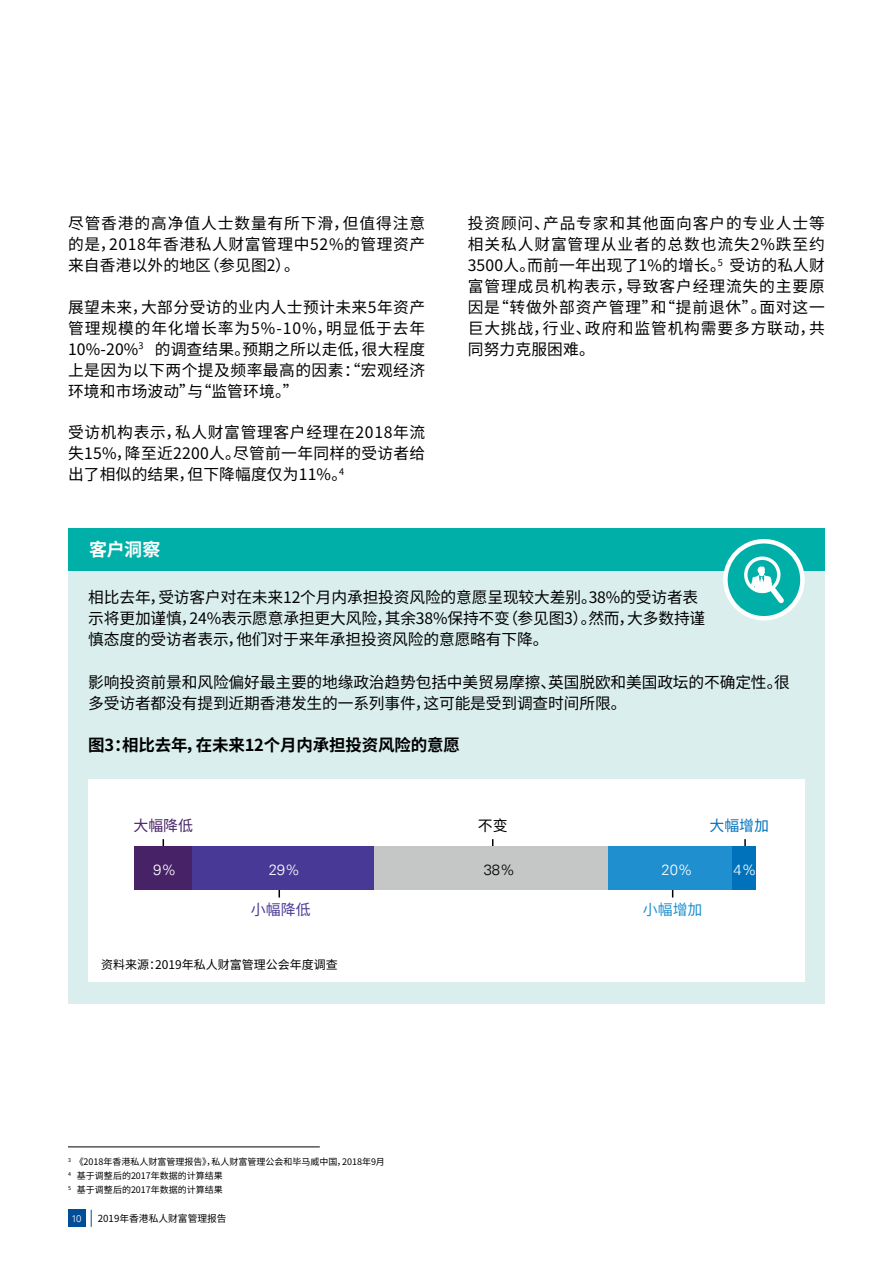
<style>
.page{position:relative;width:893px;height:1263px;background:#fff}
.page>*{position:absolute;margin:0;border:0;box-sizing:border-box;transform-origin:0 0}
.Highlighted_text{font:700 18px "Noto Sans CJ Ksc";color:#fff}
.Figure-caption{font:700 16.5px "Noto Sans CJ Ksc";letter-spacing:-.01em;color:#000}
.Body{font:15.75px/21px "Noto Sans CJ Ksc";letter-spacing:.03em;color:#000;text-align:justify}
.Figure-caption-2{font:15.75px/21px "Noto Sans CJ Ksc";letter-spacing:-.01em;color:#000}
.t1{font:300 14.85px "Univers 45";color:#fff}
.t2{font:14.85px "Noto Sans CJ Ksc";color:#1f8fcf}
.t3{font:14.85px "Noto Sans CJ Ksc";color:#472266}
.t4{font:14.85px "Noto Sans CJ Ksc";color:#0072bc}
.t5{font:14.85px "Noto Sans CJ Ksc";color:#493996}
.t6{font:300 14.85px "Univers 45";color:#000}
.t7{font:14.85px "Noto Sans CJ Ksc";color:#000}
.Footnotes{font:12px "Noto Sans CJ Ksc";color:#000}
.t8{font:9.75px "Noto Sans CJ Ksc";color:#000}
.t9{font:300 9.75px "Universfor KPMG";color:#fff}
.Source{font:9px "Noto Sans CJ Ksc";color:#000}
</style>
<div class="page">
<svg style="left:91px;top:1210px;width:1px;height:17px"></svg>
<div style="left:68px;top:1210px;width:17px;height:17px;background:#004e98"></div>
<hr style="left:68px;top:1146px;width:252px;height:1px;background:#000">
<div style="left:68px;top:570px;width:757px;height:433px;background:#daefed"></div>
<div style="left:88px;top:779px;width:717px;height:202px;background:#fff"></div>
<svg style="left:744px;top:839px;width:2px;height:7px"></svg>
<div style="left:731px;top:846px;width:25px;height:43px;background:#0072bc"></div>
<div style="left:608px;top:846px;width:123px;height:43px;background:#1f8fcf"></div>
<div style="left:374px;top:846px;width:234px;height:43px;background:#c5c6c6"></div>
<div style="left:192px;top:846px;width:182px;height:43px;background:#493996"></div>
<div style="left:135px;top:846px;width:57px;height:43px;background:#472266"></div>
<div style="left:68px;top:528px;width:757px;height:42px;background:#00afa8"></div>
<svg style="left:725px;top:541px;width:77px;height:77px;fill:#00afa8"></svg>
<div style="left:723px;top:539px;width:82px;height:81px;border:4px solid #fff;border-radius:50%"></div>
<svg style="left:744px;top:556px;width:40px;height:47px"></svg>
<p class="Body" style="left:68px;top:213px;width:359px">尽管香港的高净值人士数量有所下滑，但值得注意的是，2018年香港私人财富管理中52%的管理资产来自香港以外的地区（参见图2）。</p>
<p class="Body" style="left:68px;top:297px;width:359px">展望未来，大部分受访的业内人士预计未来5年资产管理规模的年化增长率为5%-10%，明显低于去年10%-20%<sup>3</sup> 的调查结果。预期之所以走低，很大程度上是因为以下两个提及频率最高的因素：“宏观经济环境和市场波动”与“监管环境。”</p>
<p class="Body" style="left:68px;top:422px;width:359px">受访机构表示，私人财富管理客户经理在2018年流失15%，降至近2200人。尽管前一年同样的受访者给出了相似的结果，但下降幅度仅为11%。<sup>4</sup></p>
<p class="Highlighted_text" style="left:89px;top:539px;width:73px">客户洞察</p>
<p class="Body" style="left:468px;top:213px;width:359px">投资顾问、产品专家和其他面向客户的专业人士等相关私人财富管理从业者的总数也流失2%跌至约3500人。而前一年出现了1%的增长。<sup>5</sup> 受访的私人财富管理成员机构表示，导致客户经理流失的主要原因是“转做外部资产管理”和“提前退休”。面对这一巨大挑战，行业、政府和监管机构需要多方联动，共同努力克服困难。</p>
<p class="Figure-caption-2" style="left:88px;top:587px;width:619px">相比去年，受访客户对在未来12个月内承担投资风险的意愿呈现较大差别。38%的受访者表示将更加谨慎，24%表示愿意承担更大风险，其余38%保持不变（参见图3）。然而，大多数持谨慎态度的受访者表示，他们对于来年承担投资风险的意愿略有下降。</p>
<p class="Figure-caption-2" style="left:88px;top:672px;width:703px">影响投资前景和风险偏好最主要的地缘政治趋势包括中美贸易摩擦、英国脱欧和美国政坛的不确定性。很多受访者都没有提到近期香港发生的一系列事件，这可能是受到调查时间所限。</p>
<p class="Figure-caption" style="left:88px;top:735px;width:373px">图3：相比去年，在未来12个月内承担投资风险的意愿</p>
<p class="t3" style="left:133px;top:818px;width:61px">大幅降低</p>
<p class="t7" style="left:478px;top:818px;width:31px">不变</p>
<p class="t4" style="left:709px;top:818px;width:61px">大幅增加</p>
<p class="t1" style="left:153px;top:860px;width:25px">9%</p>
<p class="t1" style="left:269px;top:860px;width:33px">29%</p>
<p class="t6" style="left:484px;top:860px;width:33px">38%</p>
<p class="t1" style="left:661px;top:860px;width:33px">20%</p>
<p class="t1" style="left:733px;top:860px;width:25px">4%</p>
<p class="t5" style="left:251px;top:901px;width:61px">小幅降低</p>
<p class="Footnotes" style="left:101px;top:958px;width:238px">资料来源：2019年私人财富管理公会年度调查</p>
<p class="Source" style="left:68px;top:1156px;width:318px"><sup>3</sup> 《2018年香港私人财富管理报告》，私人财富管理公会和毕马威中国，2018年9月</p>
<p class="Source" style="left:68px;top:1170px;width:156px"><sup>4</sup> 基于调整后的2017年数据的计算结果</p>
<p class="Source" style="left:68px;top:1184px;width:156px"><sup>5</sup> 基于调整后的2017年数据的计算结果</p>
<p class="t9" style="left:71px;top:1212px;width:12px">10</p>
<p class="t8" style="left:98px;top:1213px;width:130px">2019年香港私人财富管理报告</p>
<p class="t2" style="left:643px;top:901px;width:61px">小幅增加</p>
</div>
